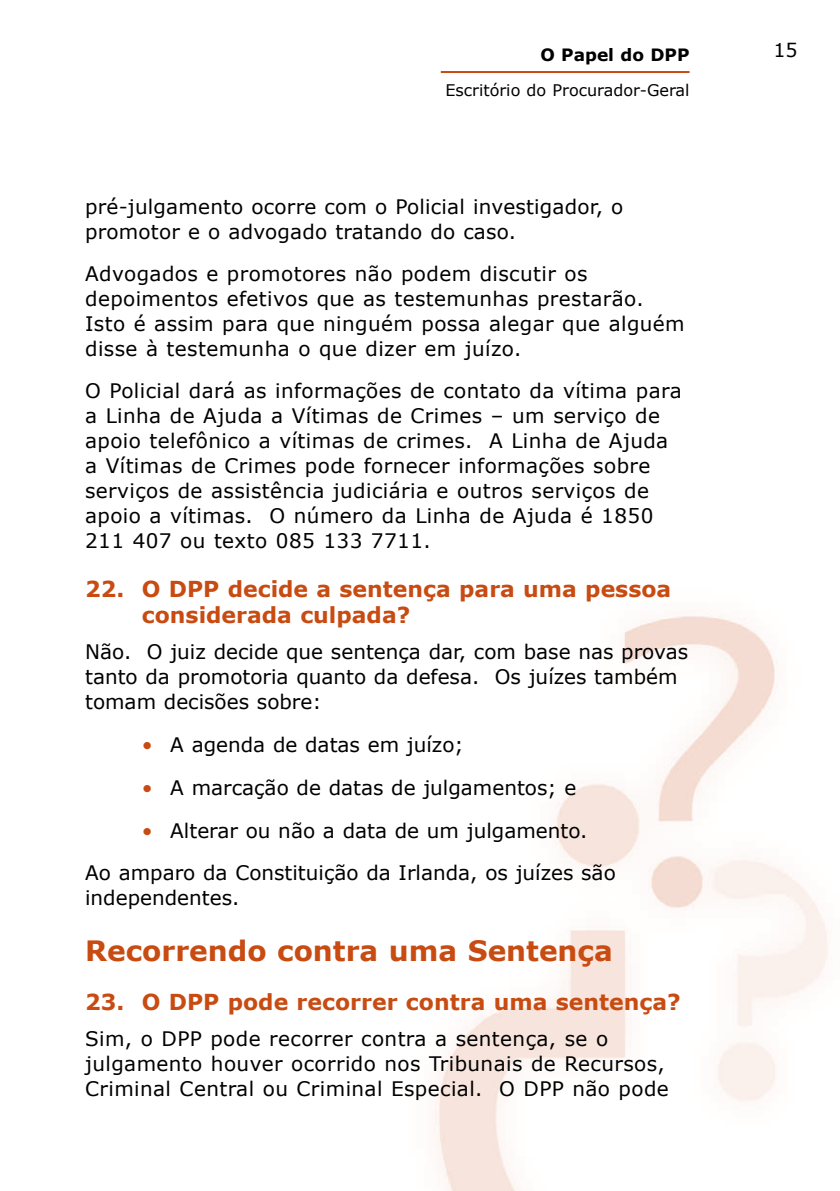
<style>
.page{position:relative;width:840px;height:1191px;background:#fff}
.page>*{position:absolute;margin:0;border:0;box-sizing:border-box;transform-origin:0 0}
.t1{font:700 28px "Verdana";color:#c84b12}
.t2{font:700 22px/26px "Verdana";color:#c84b12}
.t3{font:20px/25px "Verdana";letter-spacing:.02em;color:#000}
.t4{font:20px/25px "Verdana";color:#000}
.t5{font:19px "Verdana";color:#000}
.t6{font:700 17px "Verdana";color:#000}
.t7{font:16px "Verdana";color:#000}
.s1{color:#c84b12}
</style>
<div class="page">
<img style="left:434px;top:613px;width:394px;height:578px">
<hr style="left:440px;top:71px;width:249px;height:2px;background:#c84b12">
<p class="t6" style="left:540px;top:44px;width:151px">O Papel do DPP</p>
<p class="t5" style="left:773px;top:38px;width:25px">15</p>
<p class="t7" style="left:445px;top:80px;width:245px">Escritório do Procurador-Geral</p>
<p class="t3" style="left:85px;top:193px;width:539px">pré-julgamento ocorre com o Policial investigador, o promotor e o advogado tratando do caso.</p>
<p class="t3" style="left:85px;top:260px;width:600px">Advogados e promotores não podem discutir os depoimentos efetivos que as testemunhas prestarão.<br>Isto é assim para que ninguém possa alegar que alguém disse à testemunha o que dizer em juízo.</p>
<p class="t3" style="left:85px;top:377px;width:598px">O Policial dará as informações de contato da vítima para a Linha de Ajuda a Vítimas de Crimes – um serviço de apoio telefônico a vítimas de crimes. A Linha de Ajuda a Vítimas de Crimes pode fornecer informações sobre serviços de assistência judiciária e outros serviços de apoio a vítimas. O número da Linha de Ajuda é 1850<br>211 407 ou texto 085 133 7711.</p>
<p class="t2" style="left:142px;top:575px;width:530px;text-indent:-57px">22. O DPP decide a sentença para uma pessoa considerada culpada?</p>
<p class="t4" style="left:85px;top:638px;width:604px">Não. O juiz decide que sentença dar, com base nas provas tanto da promotoria quanto da defesa. Os juízes também tomam decisões sobre:</p>
<p class="t4" style="left:142px;top:731px;width:323px"><span class="s1">•</span> A agenda de datas em juízo;</p>
<p class="t4" style="left:142px;top:774px;width:435px"><span class="s1">•</span> A marcação de datas de julgamentos; e</p>
<p class="t4" style="left:85px;top:809px;width:532px;line-height:42px;text-indent:57px"><span class="s1">•</span> Alterar ou não a data de um julgamento.<br>Ao amparo da Constituição da Irlanda, os juízes são</p>
<p class="t4" style="left:85px;top:884px;width:156px">independentes.</p>
<h1 class="t1" style="left:85px;top:933px;width:529px">Recorrendo contra uma Sentença</h1>
<p class="t2" style="left:85px;top:988px;width:596px">23. O DPP pode recorrer contra uma sentença?</p>
<p class="t3" style="left:85px;top:1026px;width:585px">Sim, o DPP pode recorrer contra a sentença, se o julgamento houver ocorrido nos Tribunais de Recursos,<br>Criminal Central ou Criminal Especial. O DPP não pode</p>
</div>
